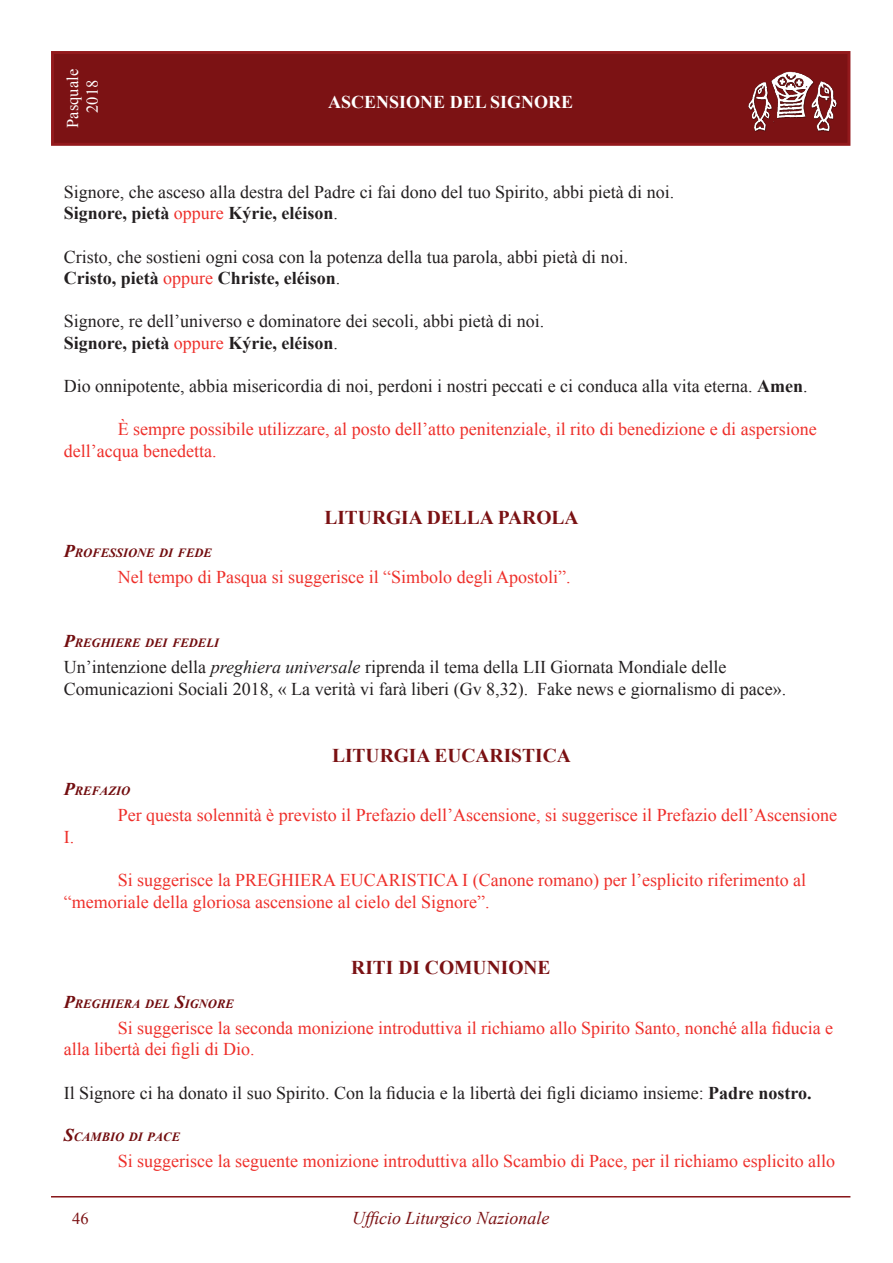
<style>
.page{position:relative;width:893px;height:1263px;background:#fff}
.page>*{position:absolute;margin:0;border:0;box-sizing:border-box;transform-origin:0 0}
.t1{font:700 19.5px "Times New Roman";color:#7a1113}
.t2{font:18px/21.6px "Times New Roman";color:#231f20}
.t3{font:18px/21.6px "Times New Roman";color:#ee2f2a}
.t4{font:italic 18px "Times New Roman";color:#7c1214}
.t5{font:700 18px "Times New Roman";color:#fff}
.t6{font:16.5px/19.8px "Times New Roman";color:#fff;text-align:center}
.t7{font:16.5px "Times New Roman";color:#7c1214}
.t8{font:italic 700 12.6px "Times New Roman";color:#720d0f}
.s1{font-weight:700}
.s2{color:#ee2f2a}
.s3{font-size:18px}
.s4{font-style:italic}
</style>
<div class="page">
<div style="left:51px;top:51px;width:799px;height:95px;background:#7c1214;border:3px solid #93191c"></div>
<hr style="left:51px;top:1196px;width:799px;height:1px;background:#871518">
<img style="left:748px;top:71px;width:90px;height:61px">
<p class="t6" style="left:62px;top:128px;width:60px;rotate:-90deg">Pasquale<br>2018</p>
<p class="t5" style="left:328px;top:90px;width:247px">ascensione del signore</p>
<p class="t2" style="left:64px;top:181px;width:612px">Signore, che asceso alla destra del Padre ci fai dono del tuo Spirito, abbi pietà di noi.<br><span class="s1">Signore, pietà</span> <span class="s2">oppure</span> <span class="s1">Kýrie, eléison</span>.</p>
<p class="t2" style="left:64px;top:245px;width:566px">Cristo, che sostieni ogni cosa con la potenza della tua parola, abbi pietà di noi.<br><span class="s1">Cristo, pietà</span> <span class="s2">oppure</span> <span class="s1">Christe, eléison</span>.</p>
<p class="t2" style="left:64px;top:310px;width:482px">Signore, re dell’universo e dominatore dei secoli, abbi pietà di noi.<br><span class="s1">Signore, pietà</span> <span class="s2">oppure</span> <span class="s1">Kýrie, eléison</span>.</p>
<p class="t2" style="left:64px;top:375px;width:745px">Dio onnipotente, abbia misericordia di noi, perdoni i nostri peccati e ci conduca alla vita eterna. <span class="s1">Amen</span>.</p>
<p class="t3" style="left:64px;top:418px;width:754px;text-indent:54px">È sempre possibile utilizzare, al posto dell’atto penitenziale, il rito di benedizione e di aspersione dell’acqua benedetta.</p>
<p class="t1" style="left:324px;top:504px;width:255px">LITURGIA DELLA PAROLA</p>
<p class="t8" style="left:64px;top:544px;width:150px"><span class="s3">P</span>ROFESSIONE DI FEDE</p>
<p class="t3" style="left:118px;top:566px;width:454px">Nel tempo di Pasqua si suggerisce il “Simbolo degli Apostoli”.</p>
<p class="t8" style="left:64px;top:634px;width:157px"><span class="s3">P</span>REGHIERE DEI FEDELI</p>
<p class="t2" style="left:64px;top:656px;width:724px">Un’intenzione della <span class="s4">preghiera universale</span> riprenda il tema della LII Giornata Mondiale delle<br>Comunicazioni Sociali 2018, « La verità vi farà liberi (Gv 8,32). Fake news e giornalismo di pace».</p>
<p class="t1" style="left:332px;top:741px;width:240px">LITURGIA EUCARISTICA</p>
<p class="t8" style="left:64px;top:782px;width:68px"><span class="s3">P</span>REFAZIO</p>
<p class="t3" style="left:118px;top:804px;width:721px">Per questa solennità è previsto il Prefazio dell’Ascensione, si suggerisce il Prefazio dell’Ascensione</p>
<p class="t3" style="left:64px;top:826px;width:12px">I.</p>
<p class="t3" style="left:64px;top:869px;width:744px;text-indent:54px">Si suggerisce la PREGHIERA EUCARISTICA I (Canone romano) per l’esplicito riferimento al “memoriale della gloriosa ascensione al cielo del Signore”.</p>
<p class="t1" style="left:351px;top:954px;width:149px">RITI DI COMUNIONE</p>
<p class="t8" style="left:64px;top:995px;width:172px"><span class="s3">P</span>REGHIERA DEL <span class="s3">S</span>IGNORE</p>
<p class="t3" style="left:64px;top:1017px;width:771px;text-indent:54px">Si suggerisce la seconda monizione introduttiva il richiamo allo Spirito Santo, nonché alla fiducia e alla libertà dei figli di Dio.</p>
<p class="t2" style="left:64px;top:1081px;width:749px">Il Signore ci ha donato il suo Spirito. Con la fiducia e la libertà dei figli diciamo insieme: <span class="s1">Padre nostro.</span></p>
<p class="t8" style="left:64px;top:1128px;width:118px"><span class="s3">S</span>CAMBIO DI PACE</p>
<p class="t3" style="left:118px;top:1150px;width:719px">Si suggerisce la seguente monizione introduttiva allo Scambio di Pace, per il richiamo esplicito allo</p>
<p class="t7" style="left:72px;top:1207px;width:18px">46</p>
<p class="t4" style="left:352px;top:1206px;width:199px">Ufficio Liturgico Nazionale</p>
</div>
